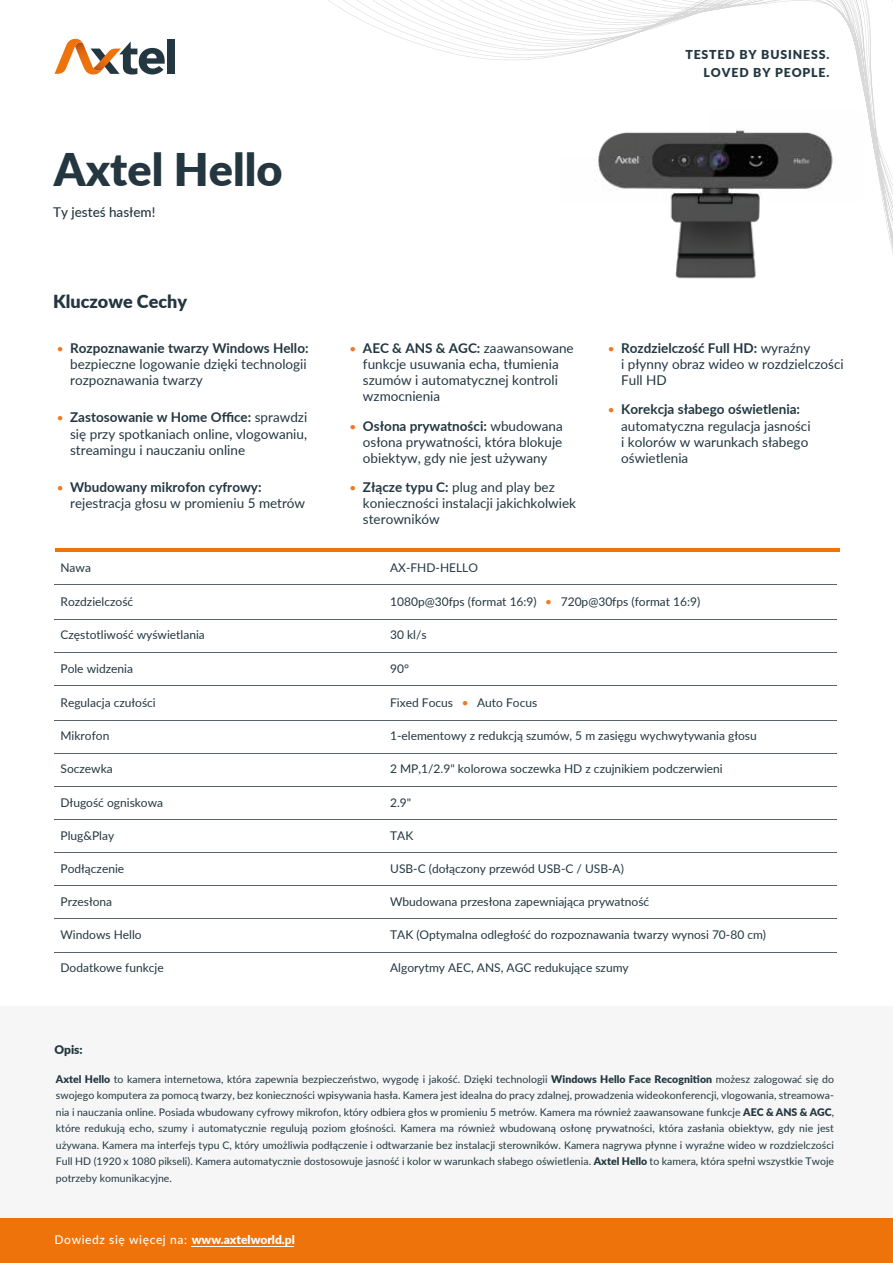
<style>
.page{position:relative;width:893px;height:1263px;background:#fff}
.page>*{position:absolute;margin:0;border:0;box-sizing:border-box;transform-origin:0 0}
.t1{font:900 45px "Lato";color:#243640}
.t2{font:900 18px "Lato";color:#243640}
.t3{font:13.5px/16.2px "Lato";color:#233741}
.t4{font:500 13.5px "Lato";color:#233741}
.t5{font:900 12.3px/17.5px "Lato";letter-spacing:.07em;color:#233741;text-align:right}
.t6{font:12px "Lato";color:#233741}
.t7{font:500 12px "Lato";letter-spacing:.05em;color:#fff}
.t8{font:900 12px "Lato";color:#233741}
.t9{font:10.5px/16.5px "Lato";letter-spacing:.005em;color:#233741;text-align:justify}
.s1{font-family:"Montserrat";font-weight:900;color:#ef7926}
.s2{font-weight:700}
.s3{font-family:"Montserrat";font-weight:900;font-size:13.5px;color:#ef7926}
.s4{font-weight:900}
</style>
<div class="page">
<div style="left:167px;top:39px;width:8px;height:35px;background:#233741"></div>
<svg style="left:55px;top:39px;width:110px;height:35px"></svg>
<div style="left:0;top:1218px;width:893px;height:45px;background:#ee730b"></div>
<hr style="left:192px;top:1246px;width:102px;height:1px;background:#fff">
<div style="left:0;top:1006px;width:893px;height:212px;background:#f6f6f6"></div>
<hr style="left:55px;top:548px;width:784px;height:3px;background:#ee730b">
<hr style="left:54px;top:584px;width:783px;height:1px;background:#5a626c">
<hr style="left:54px;top:619px;width:783px;height:1px;background:#5a626c">
<hr style="left:54px;top:652px;width:783px;height:1px;background:#5a626c">
<hr style="left:54px;top:685px;width:783px;height:1px;background:#5a626c">
<hr style="left:54px;top:720px;width:783px;height:1px;background:#5a626c">
<hr style="left:54px;top:753px;width:783px;height:1px;background:#5a626c">
<hr style="left:54px;top:786px;width:783px;height:1px;background:#5a626c">
<hr style="left:54px;top:819px;width:783px;height:1px;background:#5a626c">
<hr style="left:54px;top:852px;width:783px;height:1px;background:#5a626c">
<hr style="left:54px;top:885px;width:783px;height:1px;background:#5a626c">
<hr style="left:54px;top:918px;width:783px;height:1px;background:#5a626c">
<hr style="left:54px;top:952px;width:783px;height:1px;background:#5a626c">
<svg style="left:265px;top:0;width:628px;height:552px"></svg>
<img style="left:560px;top:111px;width:302px;height:183px">
<h1 class="t1" style="left:54px;top:135px;width:230px">Axtel Hello</h1>
<p class="t4" style="left:53px;top:202px;width:104px">Ty jesteś hasłem!</p>
<h2 class="t2" style="left:53px;top:288px;width:136px">Kluczowe Cechy</h2>
<p class="t3" style="left:70px;top:339px;width:240px;text-indent:-13px"><span class="s1">•</span> <span class="s2">Rozpoznawanie twarzy Windows Hello: </span>bezpieczne logowanie dzięki technologii rozpoznawania twarzy</p>
<p class="t3" style="left:70px;top:409px;width:239px;text-align:justify;text-indent:-13px"><span class="s1">•</span> <span class="s2">Zastosowanie w Home Office:</span> sprawdzi się przy spotkaniach online, vlogowaniu, streamingu i nauczaniu online</p>
<p class="t3" style="left:70px;top:478px;width:237px;text-indent:-13px"><span class="s1">•</span> <span class="s2">Wbudowany mikrofon cyfrowy: </span>rejestracja głosu w promieniu 5 metrów</p>
<p class="t5" style="left:685px;top:45px;width:146px">TESTED BY BUSINESS.<br>LOVED BY PEOPLE.</p>
<p class="t3" style="left:363px;top:339px;width:212px;text-indent:-13px"><span class="s1">•</span> <span class="s2">AEC &amp; ANS &amp; AGC:</span> zaawansowane funkcje usuwania echa, tłumienia szumów i automatycznej kontroli wzmocnienia</p>
<p class="t3" style="left:363px;top:417px;width:201px;text-align:justify;text-indent:-13px"><span class="s1">•</span> <span class="s2">Osłona prywatności:</span> wbudowana osłona prywatności, która blokuje obiektyw, gdy nie jest używany</p>
<p class="t3" style="left:363px;top:478px;width:215px;text-indent:-13px"><span class="s1">•</span> <span class="s2">Złącze typu C:</span> plug and play bez konieczności instalacji jakichkolwiek sterowników</p>
<p class="t3" style="left:621px;top:339px;width:224px;text-indent:-13px"><span class="s1">•</span> <span class="s2">Rozdzielczość Full HD:</span> wyraźny<br>i płynny obraz wideo w rozdzielczości<br>Full HD</p>
<p class="t3" style="left:621px;top:401px;width:191px;text-indent:-13px"><span class="s1">•</span> <span class="s2">Korekcja słabego oświetlenia: </span>automatyczna regulacja jasności i kolorów w warunkach słabego oświetlenia</p>
<p class="t6" style="left:60px;top:559px;width:32px">Nawa</p>
<p class="t6" style="left:390px;top:559px;width:89px">AX-FHD-HELLO</p>
<p class="t6" style="left:60px;top:593px;width:74px">Rozdzielczość</p>
<p class="t6" style="left:390px;top:593px;width:312px">1080p@30fps (format 16:9) <span class="s3">•</span> 720p@30fps (format 16:9)</p>
<p class="t6" style="left:60px;top:626px;width:146px">Częstotliwość wyświetlania</p>
<p class="t6" style="left:390px;top:626px;width:38px">30 kl/s</p>
<p class="t6" style="left:60px;top:659px;width:74px">Pole widzenia</p>
<p class="t6" style="left:390px;top:659px;width:20px">90°</p>
<p class="t6" style="left:60px;top:694px;width:97px">Regulacja czułości</p>
<p class="t6" style="left:390px;top:694px;width:149px">Fixed Focus <span class="s3">•</span> Auto Focus</p>
<p class="t6" style="left:60px;top:727px;width:50px">Mikrofon</p>
<p class="t6" style="left:390px;top:727px;width:368px">1-elementowy z redukcją szumów, 5 m zasięgu wychwytywania głosu</p>
<p class="t6" style="left:60px;top:760px;width:54px">Soczewka</p>
<p class="t6" style="left:390px;top:760px;width:334px">2 MP,1/2.9" kolorowa soczewka HD z czujnikiem podczerwieni</p>
<p class="t6" style="left:60px;top:794px;width:104px">Długość ogniskowa</p>
<p class="t6" style="left:390px;top:794px;width:23px">2.9"</p>
<p class="t6" style="left:60px;top:827px;width:55px">Plug&amp;Play</p>
<p class="t6" style="left:390px;top:827px;width:25px">TAK</p>
<p class="t6" style="left:60px;top:860px;width:65px">Podłączenie</p>
<p class="t6" style="left:390px;top:860px;width:235px">USB-C (dołączony przewód USB-C / USB-A)</p>
<p class="t6" style="left:60px;top:893px;width:53px">Przesłona</p>
<p class="t6" style="left:390px;top:893px;width:261px">Wbudowana przesłona zapewniająca prywatność</p>
<p class="t6" style="left:60px;top:926px;width:83px">Windows Hello</p>
<p class="t6" style="left:390px;top:926px;width:377px">TAK (Optymalna odległość do rozpoznawania twarzy wynosi 70-80 cm)</p>
<p class="t6" style="left:60px;top:959px;width:105px">Dodatkowe funkcje</p>
<p class="t6" style="left:390px;top:959px;width:240px">Algorytmy AEC, ANS, AGC redukujące szumy</p>
<p class="t8" style="left:55px;top:1041px;width:30px">Opis:</p>
<p class="t9" style="left:56px;top:1070px;width:780px"><span class="s4">Axtel Hello</span> to kamera internetowa, która zapewnia bezpieczeństwo, wygodę i jakość. Dzięki technologii <span class="s4">Windows Hello Face Recognition</span> możesz zalogować się do swojego komputera za pomocą twarzy, bez konieczności wpisywania hasła. Kamera jest idealna do pracy zdalnej, prowadzenia wideokonferencji, vlogowania, streamowa&shy;nia i nauczania online. Posiada wbudowany cyfrowy mikrofon, który odbiera głos w promieniu 5 metrów. Kamera ma również zaawansowane funkcje <span class="s4">AEC &amp; ANS &amp; AGC</span>, które redukują echo, szumy i automatycznie regulują poziom głośności. Kamera ma również wbudowaną osłonę prywatności, która zasłania obiektyw, gdy nie jest używana. Kamera ma interfejs typu C, który umożliwia podłączenie i odtwarzanie bez instalacji sterowników. Kamera nagrywa płynne i wyraźne wideo w rozdzielczości Full HD (1920 x 1080 pikseli). Kamera automatycznie dostosowuje jasność i kolor w warunkach słabego oświetlenia. <span class="s4">Axtel Hello</span> to kamera, która spełni wszystkie Twoje potrzeby komunikacyjne.</p>
<p class="t7" style="left:55px;top:1231px;width:242px">Dowiedz się więcej na: <span class="s4">www.axtelworld.pl</span></p>
</div>
